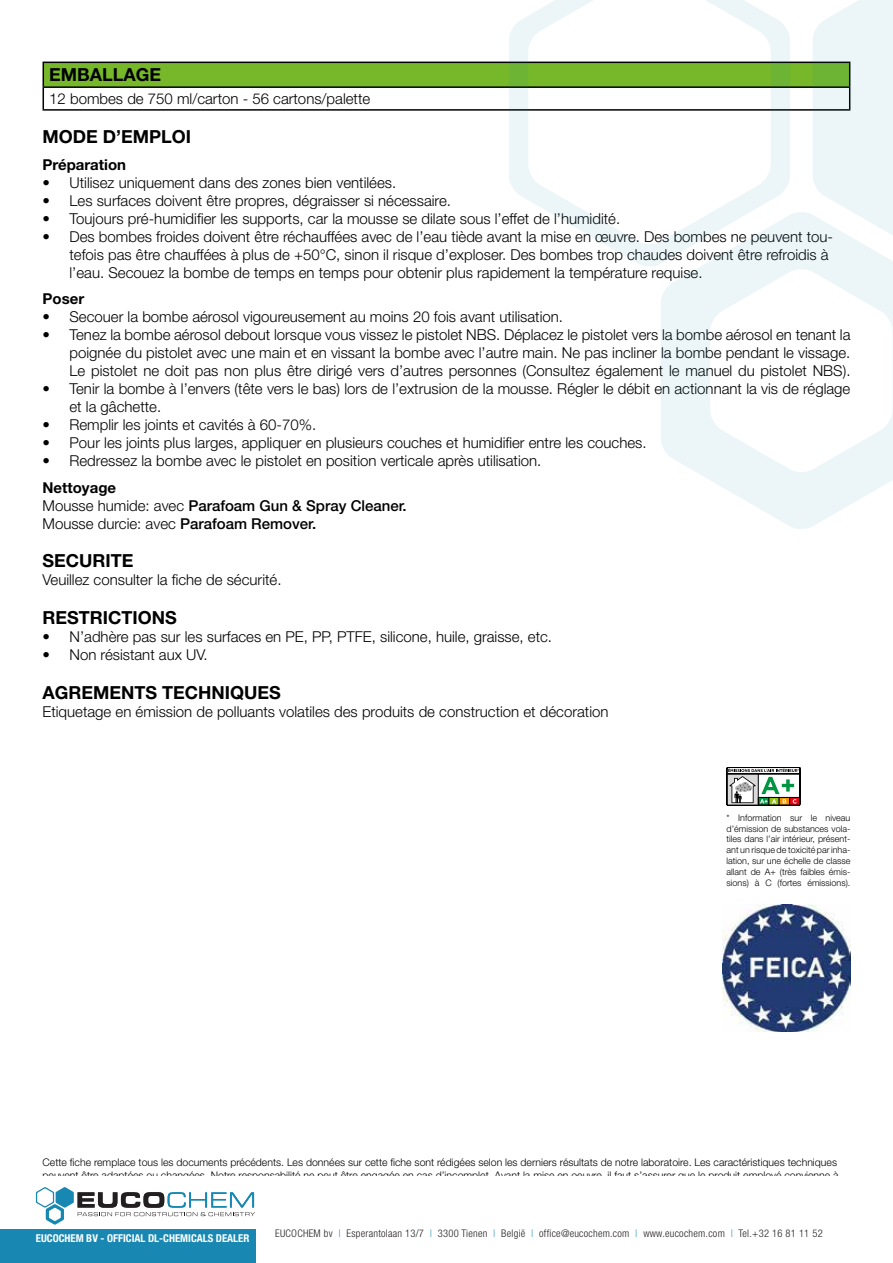
<style>
.page{position:relative;width:893px;height:1263px;background:#fff}
.page>*{position:absolute;margin:0;border:0;box-sizing:border-box;transform-origin:0 0}
.t1{font:700 18px "Helvetica Neue LT Std";color:#000}
.t2{font:300 15px/18px "Helvetica Neue LT Std";color:#000}
.t3{font:500 15px/18px "Helvetica Neue LT Std";color:#000}
.t4{font:700 15px "Helvetica Neue LT Std";color:#000}
.t5{font:700 condensed 10.8px "Helvetica Neue LT Std";color:#fff}
.t6{font:300 10.5px/12.6px "Helvetica Neue LT Std";color:#000}
.t7{font:300 condensed 10.5px "Helvetica Neue LT Pro";letter-spacing:.025em;color:#231f20}
.t8{font:300 10.5px "Helvetica Neue LT Std";color:#2e2926}
.t9{font:300 9px/10.8px "Helvetica Neue LT Std";color:#000;text-align:justify}
.s1{font-weight:700}
.s2{font-weight:300}
.s3{color:#1888b2}
</style>
<div class="page">
<svg style="left:727px;top:767px;width:73px;height:39px"></svg>
<img style="left:723px;top:904px;width:127px;height:128px">
<div style="left:43px;top:62px;width:807px;height:25px;background:#76b82a"></div>
<hr style="left:43px;top:62px;width:807px;height:1px;background:#000">
<hr style="left:43px;top:86px;width:807px;height:2px;background:#000">
<svg style="left:43px;top:63px;width:1px;height:46px"></svg>
<hr style="left:43px;top:109px;width:807px;height:2px;background:#000">
<svg style="left:509px;top:0;width:281px;height:266px"></svg>
<svg style="left:812px;top:0;width:81px;height:211px;background:#e3efeb"></svg>
<svg style="left:661px;top:211px;width:232px;height:318px"></svg>
<div style="left:0;top:1229px;width:255px;height:34px;background:#1888b2"></div>
<svg style="left:36px;top:1187px;width:219px;height:38px"></svg>
<p class="t1" style="left:49px;top:64px;width:113px">EMBALLAGE</p>
<p class="t2" style="left:49px;top:89px;width:322px">12 bombes de 750 ml/carton - 56 cartons/palette</p>
<p class="t1" style="left:43px;top:126px;width:150px">MODE D’EMPLOI</p>
<p class="t4" style="left:43px;top:155px;width:85px">Préparation</p>
<p class="t2" style="left:43px;top:173px;width:355px">• Utilisez uniquement dans des zones bien ventilées.</p>
<p class="t2" style="left:43px;top:191px;width:410px">• Les surfaces doivent être propres, dégraisser si nécessaire.</p>
<p class="t2" style="left:43px;top:209px;width:579px">• Toujours pré-humidifier les supports, car la mousse se dilate sous l’effet de l’humidité.</p>
<p class="t2" style="left:70px;top:227px;width:765px;text-indent:-27px">• Des bombes froides doivent être réchauffées avec de l’eau tiède avant la mise en œuvre. Des bombes ne peuvent tou&shy;tefois pas être chauffées à plus de +50°C, sinon il risque d’exploser. Des bombes trop chaudes doivent être refroidis à l’eau. Secouez la bombe de temps en temps pour obtenir plus rapidement la température requise.</p>
<p class="t4" style="left:43px;top:290px;width:43px">Poser</p>
<p class="t2" style="left:43px;top:308px;width:522px">• Secouer la bombe aérosol vigoureusement au moins 20 fois avant utilisation.</p>
<p class="t2" style="left:70px;top:326px;width:782px;text-align:justify;text-indent:-27px">• Tenez la bombe aérosol debout lorsque vous vissez le pistolet NBS. Déplacez le pistolet vers la bombe aérosol en tenant la poignée du pistolet avec une main et en vissant la bombe avec l’autre main. Ne pas incliner la bombe pendant le vissage.<br>Le pistolet ne doit pas non plus être dirigé vers d’autres personnes (Consultez également le manuel du pistolet NBS).</p>
<p class="t2" style="left:70px;top:380px;width:782px;text-indent:-27px">• Tenir la bombe à l’envers (tête vers le bas) lors de l’extrusion de la mousse. Régler le débit en actionnant la vis de réglage et la gâchette.</p>
<p class="t2" style="left:43px;top:416px;width:275px">• Remplir les joints et cavités à 60-70%.</p>
<p class="t2" style="left:43px;top:434px;width:606px">• Pour les joints plus larges, appliquer en plusieurs couches et humidifier entre les couches.</p>
<p class="t2" style="left:43px;top:447px;width:500px;line-height:26.5px">• Redressez la bombe avec le pistolet en position verticale après utilisation.<br><span class="s1">Nettoyage</span></p>
<p class="t3" style="left:43px;top:496px;width:366px"><span class="s2">Mousse humide: avec</span> Parafoam Gun &amp; Spray Cleaner.<br><span class="s2">Mousse durcie: avec</span> Parafoam Remover.</p>
<p class="t1" style="left:43px;top:550px;width:92px">SECURITE</p>
<p class="t2" style="left:43px;top:571px;width:240px">Veuillez consulter la fiche de sécurité.</p>
<p class="t1" style="left:43px;top:606px;width:136px">RESTRICTIONS</p>
<p class="t2" style="left:43px;top:627px;width:511px">• N’adhère pas sur les surfaces en PE, PP, PTFE, silicone, huile, graisse, etc.</p>
<p class="t2" style="left:43px;top:645px;width:167px">• Non résistant aux UV.</p>
<p class="t1" style="left:43px;top:681px;width:240px">AGREMENTS TECHNIQUES</p>
<p class="t2" style="left:43px;top:702px;width:567px">Etiquetage en émission de polluants volatiles des produits de construction et décoration</p>
<p class="t9" style="left:727px;top:812px;width:125px">* Information sur le niveau d’émission de substances vola&shy;tiles dans l’air intérieur, présent&shy;ant un risque de toxicité par inha&shy;lation, sur une échelle de classe allant de A+ (très faibles émis&shy;sions) à C (fortes émissions).</p>
<p class="t6" style="left:43px;top:1156px;width:798px">Cette fiche remplace tous les documents précédents. Les données sur cette fiche sont rédigées selon les derniers résultats de notre laboratoire. Les caractéristiques techniques peuvent être adaptées ou changées. Notre responsabilité ne peut être engagée en cas d’incomplet. Avant la mise en oeuvre, il faut s’assurer que le produit employé convienne à</p>
<p class="t5" style="left:36px;top:1231px;width:215px">EUCOCHEM BV - OFFICIAL DL-CHEMICALS DEALER</p>
<p class="t8" style="left:266px;top:1225px;width:313px">Roterijstraat 201-203 - Zone 5 Snepbeek - 8793 Waregem - Belgium</p>
<p class="t7" style="left:275px;top:1227px;width:549px">EUCOCHEM bv <span class="s3">|</span> Esperantolaan 13/7 <span class="s3">|</span> 3300 Tienen <span class="s3">|</span> België <span class="s3">|</span> office@eucochem.com <span class="s3">|</span> www.eucochem.com <span class="s3">|</span> Tel.+32 16 81 11 52</p>
</div>
